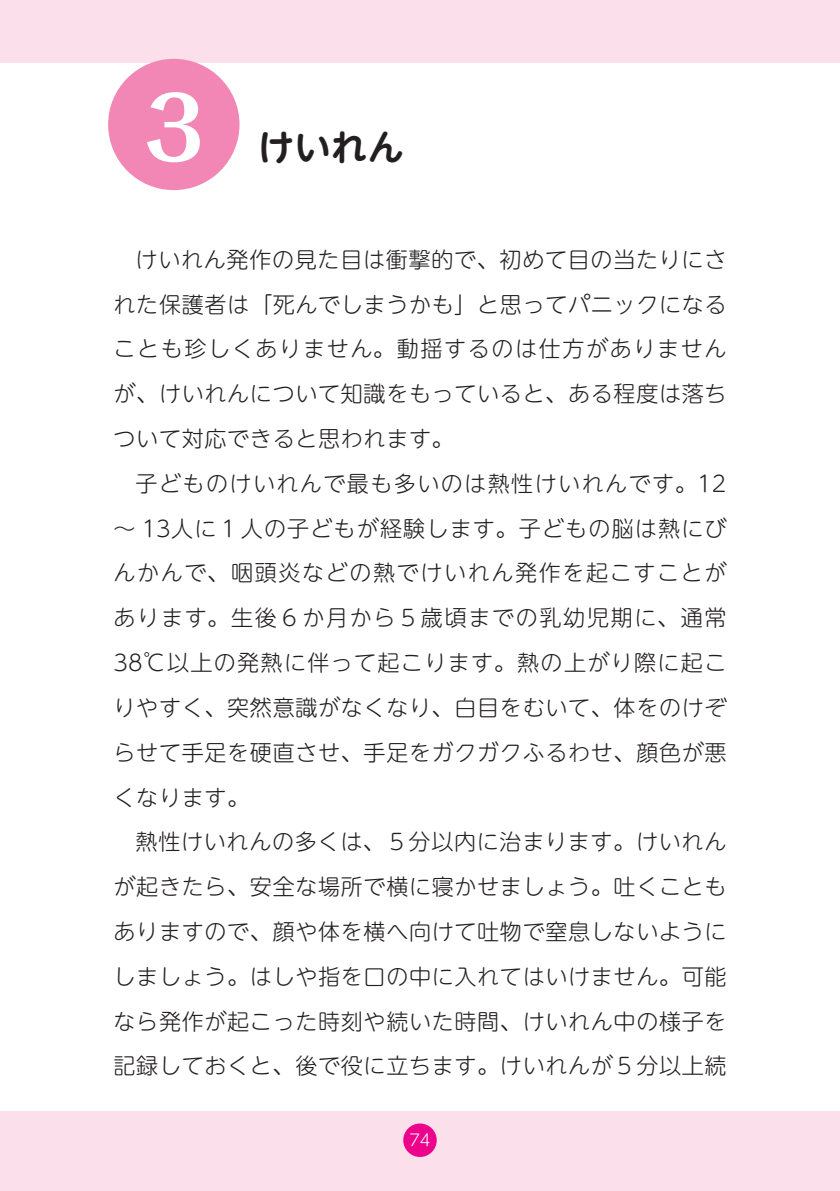
<style>
.page{position:relative;width:840px;height:1191px;background:#fff}
.page>*{position:absolute;margin:0;border:0;box-sizing:border-box;transform-origin:0 0}
.t1{font:700 85px "Folk Pro";color:#fff}
.t2{font:700 36px "UD Shin M Go Pr 6 De";color:#231f20}
.t3{font:300 22px/44.8px "UD Shin M Go Pr 6";letter-spacing:.03em;color:#231f20;text-align:justify}
.t4{font:300 16px "UD Shin M Go Pr 6";color:#fff}
</style>
<div class="page">
<div style="left:0;top:0;width:839px;height:62px;background:#fbdfeb"></div>
<div style="left:0;top:1111px;width:839px;height:80px;background:#fbdfeb"></div>
<hr style="left:839px;top:0;width:1px;height:62px;background:#fbdfeb">
<hr style="left:839px;top:1111px;width:1px;height:80px;background:#fbdfeb">
<div style="left:108px;top:59px;width:131px;height:131px;background:#f287b6;border-radius:50%"></div>
<div style="left:403px;top:1123px;width:33px;height:34px;background:#ed028c;border-radius:50%"></div>
<h1 class="t1" style="left:131px;top:56px;width:87px">３</h1>
<h2 class="t2" style="left:257px;top:117px;width:148px">けいれん</h2>
<p class="t3" style="left:113px;top:236px;width:614px;text-indent:22px">けいれん発作の見た目は衝撃的で、初めて目の当たりにされた保護者は「死んでしまうかも」と思ってパニックになることも珍しくありません。動揺するのは仕方がありませんが、けいれんについて知識をもっていると、ある程度は落ちついて対応できると思われます。</p>
<p class="t3" style="left:113px;top:460px;width:614px;text-indent:22px">子どものけいれんで最も多いのは熱性けいれんです。12～ 13人に１人の子どもが経験します。子どもの脳は熱にびんかんで、咽頭炎などの熱でけいれん発作を起こすことがあります。生後６か月から５歳頃までの乳幼児期に、通常38℃以上の発熱に伴って起こります。熱の上がり際に起こりやすく、突然意識がなくなり、白目をむいて、体をのけぞらせて手足を硬直させ、手足をガクガクふるわせ、顔色が悪くなります。</p>
<p class="t3" style="left:113px;top:818px;width:614px;text-indent:22px">熱性けいれんの多くは、５分以内に治まります。けいれんが起きたら、安全な場所で横に寝かせましょう。吐くこともありますので、顔や体を横へ向けて吐物で窒息しないようにしましょう。はしや指を口の中に入れてはいけません。可能なら発作が起こった時刻や続いた時間、けいれん中の様子を記録しておくと、後で役に立ちます。けいれんが５分以上続</p>
<p class="t4" style="left:409px;top:1127px;width:23px">74</p>
</div>
